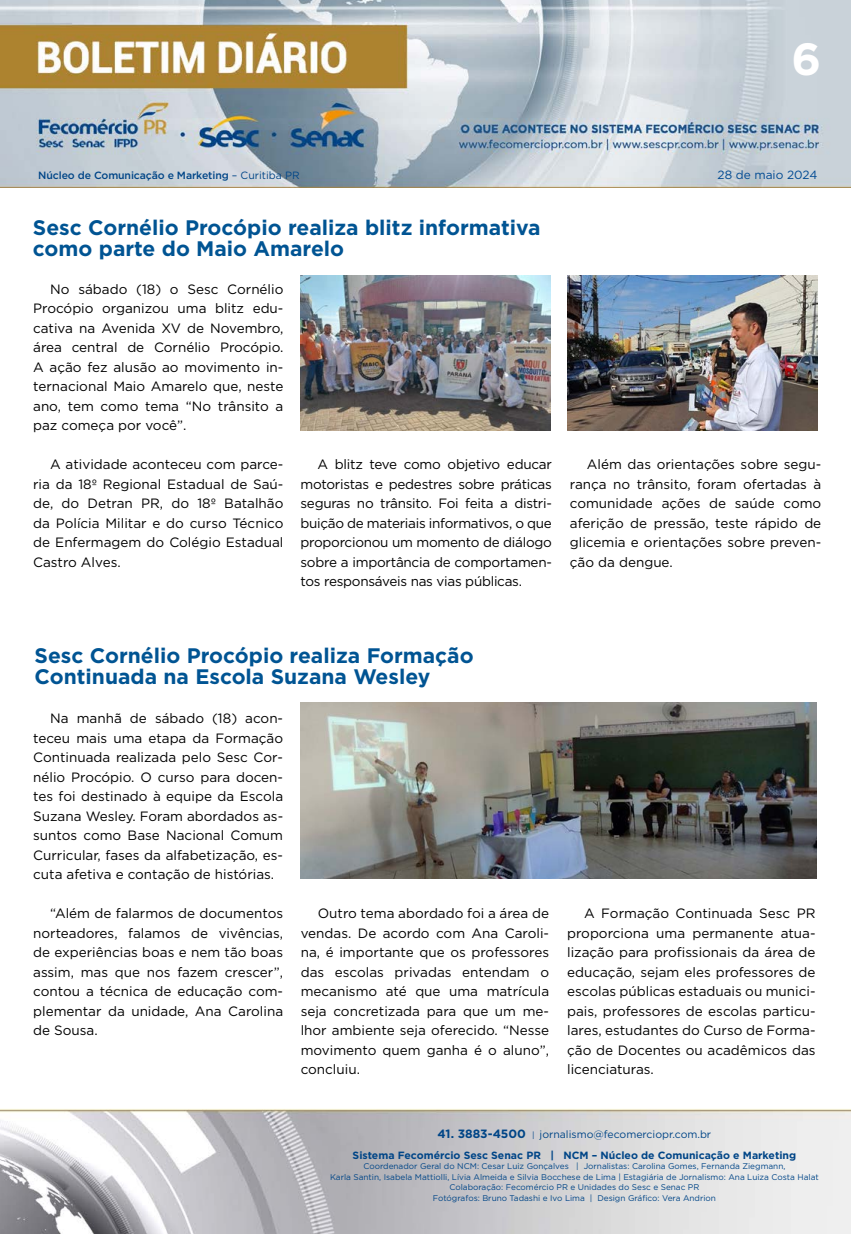
<style>
.page{position:relative;width:851px;height:1234px;background:#fff}
.page>*{position:absolute;margin:0;border:0;box-sizing:border-box;transform-origin:0 0}
.t1{font:700 45px "Gotham";color:#fff}
.t2{font:700 21px/21px "Gotham";color:#005493}
.t3{font:13.5px/19.5px "Gotham";color:#000;text-align:justify}
.t4{font:11.85px "Gotham";color:#004a93}
.t5{font:700 10.5px/21px "Gotham";color:#004587;text-align:center}
.t6{font:500 10.5px "Gotham";letter-spacing:-.01em;color:#004587}
.t7{font:8.25px/10.5px "Gotham";color:#004587;text-align:center}
.s1{font-weight:400}
.s2{font-size:12px}
.s3{font-weight:400;font-size:8.25px}
</style>
<div class="page">
<img style="left:0;top:0;width:850px;height:188px">
<img style="left:0;top:1109px;width:850px;height:124px">
<img style="left:300px;top:275px;width:250px;height:155px">
<img style="left:567px;top:275px;width:250px;height:155px">
<img style="left:300px;top:702px;width:516px;height:176px">
<h1 class="t1" style="left:791px;top:29px;width:31px">6</h1>
<p class="t6" style="left:38px;top:168px;width:263px">Núcleo de Comunicação e Marketing <span class="s1">– Curitiba PR</span></p>
<p class="t4" style="left:717px;top:167px;width:101px">28 de maio 2024</p>
<h2 class="t2" style="left:33px;top:217px;width:509px">Sesc Cornélio Procópio realiza blitz informativa como parte do Maio Amarelo</h2>
<p class="t3" style="left:33px;top:279px;width:252px;text-indent:17px">No sábado (18) o Sesc Cornélio Procópio organizou uma blitz edu&shy;cativa na Avenida XV de Novembro, área central de Cornélio Procópio.<br>A ação fez alusão ao movimento in&shy;ternacional Maio Amarelo que, neste ano, tem como tema “No trânsito a paz começa por você”.</p>
<p class="t3" style="left:33px;top:454px;width:252px;text-indent:17px">A atividade aconteceu com parce&shy;ria da 18º Regional Estadual de Saú&shy;de, do Detran PR, do 18º Batalhão da Polícia Militar e do curso Técnico de Enfermagem do Colégio Estadual Castro Alves.</p>
<p class="t3" style="left:300px;top:454px;width:253px;text-indent:17px">A blitz teve como objetivo educar motoristas e pedestres sobre práticas seguras no trânsito. Foi feita a distri&shy;buição de materiais informativos, o que proporcionou um momento de diálogo sobre a importância de comportamen&shy;tos responsáveis nas vias públicas.</p>
<p class="t3" style="left:570px;top:454px;width:253px;text-indent:17px">Além das orientações sobre segu&shy;rança no trânsito, foram ofertadas à comunidade ações de saúde como aferição de pressão, teste rápido de glicemia e orientações sobre preven&shy;ção da dengue.</p>
<h2 class="t2" style="left:35px;top:645px;width:440px">Sesc Cornélio Procópio realiza Formação<br>Continuada na Escola Suzana Wesley</h2>
<p class="t3" style="left:33px;top:708px;width:251px;text-indent:17px">Na manhã de sábado (18) acon&shy;teceu mais uma etapa da Formação Continuada realizada pelo Sesc Cor&shy;nélio Procópio. O curso para docen&shy;tes foi destinado à equipe da Escola Suzana Wesley. Foram abordados as&shy;suntos como Base Nacional Comum Curricular, fases da alfabetização, es&shy;cuta afetiva e contação de histórias.</p>
<p class="t3" style="left:33px;top:903px;width:251px;text-indent:17px">“Além de falarmos de documentos norteadores, falamos de vivências, de experiências boas e nem tão boas assim, mas que nos fazem crescer”, contou a técnica de educação com&shy;plementar da unidade, Ana Carolina de Sousa.</p>
<p class="t3" style="left:301px;top:903px;width:250px;text-indent:17px">Outro tema abordado foi a área de vendas. De acordo com Ana Caroli&shy;na, é importante que os professores das escolas privadas entendam o mecanismo até que uma matrícula seja concretizada para que um me&shy;lhor ambiente seja oferecido. “Nesse movimento quem ganha é o aluno”, concluiu.</p>
<p class="t3" style="left:567px;top:903px;width:250px;text-indent:17px">A Formação Continuada Sesc PR proporciona uma permanente atua&shy;lização para profissionais da área de educação, sejam eles professores de escolas públicas estaduais ou munici&shy;pais, professores de escolas particu&shy;lares, estudantes do Curso de Forma&shy;ção de Docentes ou acadêmicos das licenciaturas.</p>
<p class="t5" style="left:352px;top:1122px;width:445px"><span class="s2">41. 3883-4500</span> <span class="s3">|</span> <span class="s1">jornalismo@fecomerciopr.com.br<br></span>Sistema Fecomércio Sesc Senac PR | NCM – Núcleo de Comunicação e Marketing</p>
<p class="t7" style="left:330px;top:1160px;width:490px">Coordenador Geral do NCM: Cesar Luiz Gonçalves | Jornalistas: Carolina Gomes, Fernanda Ziegmann,<br>Karla Santin, Isabela Mattiolli, Lívia Almeida e Silvia Bocchese de Lima | Estagiária de Jornalismo: Ana Luiza Costa Halat Colaboração: Fecomércio PR e Unidades do Sesc e Senac PR<br>Fotógrafos: Bruno Tadashi e Ivo Lima | Design Gráfico: Vera Andrion</p>
</div>
